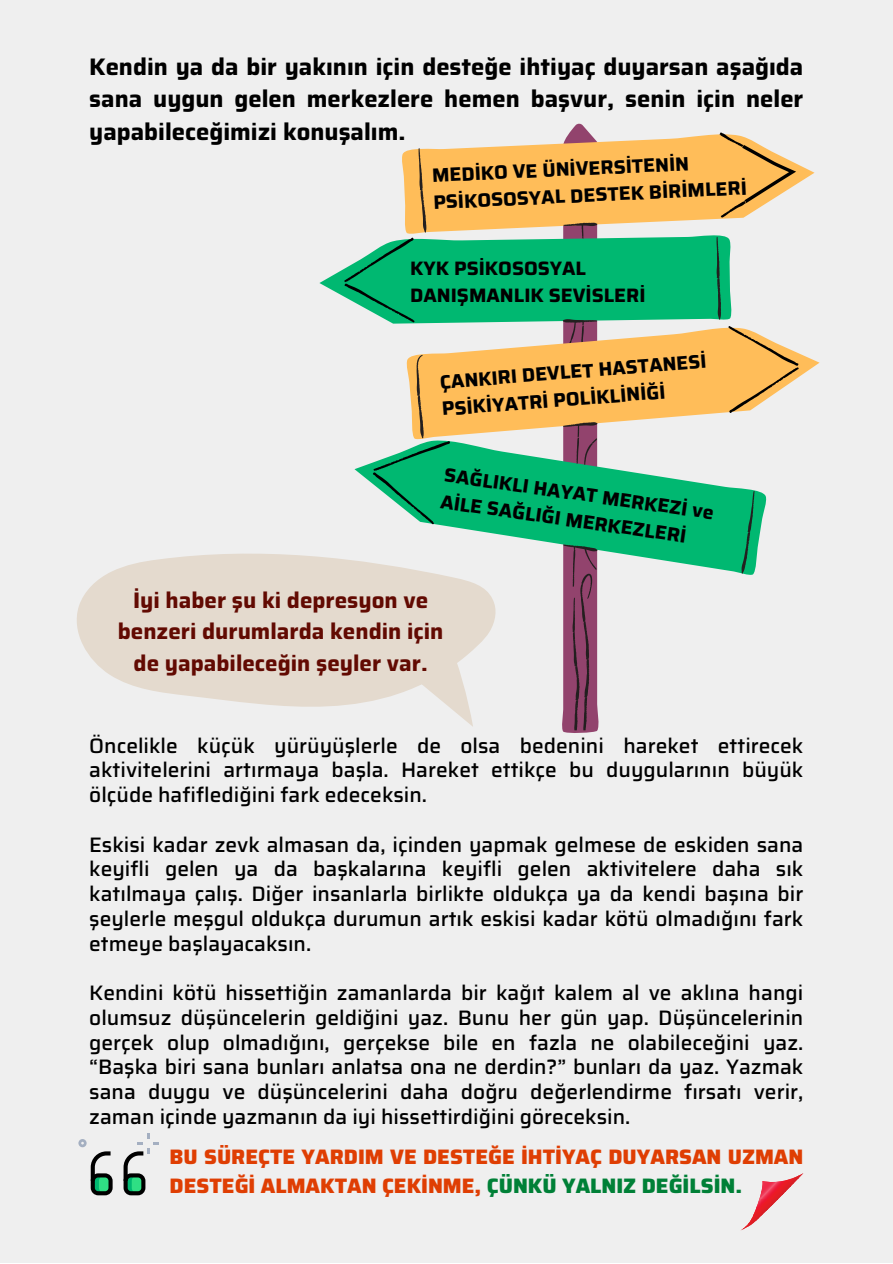
<style>
.page{position:relative;width:893px;height:1264px;background:#fff}
.page>*{position:absolute;margin:0;border:0;box-sizing:border-box;transform-origin:0 0}
.t1{font:700 24px/32.5px "Saira";color:#000;text-align:justify}
.t2{font:700 22.5px/31.5px "Saira";color:#620a02;text-align:center}
.t3{font:500 21px/24.8px "Saira";color:#000;text-align:justify}
.t4{font:800 21px/29.2px "Saira";color:#df3e03}
.t5{font:700 19.5px/27px "Saira";color:#000}
.s1{color:#008037}
</style>
<div class="page">
<div style="left:0;top:0;width:892px;height:1262px;background:#efefef"></div>
<svg style="left:344px;top:132px;width:454px;height:392px"></svg>
<svg style="left:416px;top:148px;width:338px;height:582px"></svg>
<svg style="left:77px;top:546px;width:421px;height:181px;fill:#e4dace"></svg>
<svg style="left:78px;top:1133px;width:81px;height:63px"></svg>
<svg style="left:741px;top:1173px;width:62px;height:57px"></svg>
<p class="t1" style="left:89px;top:50px;width:715px">Kendin ya da bir yakının için desteğe ihtiyaç duyarsan aşağıda sana uygun gelen merkezlere hemen başvur, senin için neler yapabileceğimizi konuşalım.</p>
<p class="t5" style="left:431px;top:162px;width:315px;rotate:-3deg">MEDİKO VE ÜNİVERSİTENİN<br>PSİKOSOSYAL DESTEK BİRİMLERİ</p>
<p class="t5" style="left:410px;top:254px;width:237px">KYK PSİKOSOSYAL<br>DANIŞMANLIK SEVİSLERİ</p>
<p class="t5" style="left:439px;top:367px;width:269px;rotate:-4deg">ÇANKIRI DEVLET HASTANESİ</p>
<p class="t5" style="left:441px;top:394px;width:225px;rotate:-4deg">PSİKİYATRİ POLİKLİNİĞİ</p>
<p class="t5" style="left:446px;top:461px;width:273px;rotate:8deg">SAĞLIKLI HAYAT MERKEZİ ve<br>AİLE SAĞLIĞI MERKEZLERİ</p>
<p class="t2" style="left:118px;top:584px;width:327px">İyi haber şu ki depresyon ve benzeri durumlarda kendin için de yapabileceğin şeyler var.</p>
<p class="t3" style="left:89px;top:733px;width:715px">Öncelikle küçük yürüyüşlerle de olsa bedenini hareket ettirecek aktivitelerini artırmaya başla. Hareket ettikçe bu duygularının büyük ölçüde hafiflediğini fark edeceksin.</p>
<p class="t3" style="left:89px;top:832px;width:715px">Eskisi kadar zevk almasan da, içinden yapmak gelmese de eskiden sana keyifli gelen ya da başkalarına keyifli gelen aktivitelere daha sık katılmaya çalış. Diğer insanlarla birlikte oldukça ya da kendi başına bir şeylerle meşgul oldukça durumun artık eskisi kadar kötü olmadığını fark etmeye başlayacaksın.</p>
<p class="t3" style="left:89px;top:980px;width:715px;text-align:left">Kendini kötü hissettiğin zamanlarda bir kağıt kalem al ve aklına hangi olumsuz düşüncelerin geldiğini yaz. Bunu her gün yap. Düşüncelerinin gerçek olup olmadığını, gerçekse bile en fazla ne olabileceğini yaz. “Başka biri sana bunları anlatsa ona ne derdin?” bunları da yaz. Yazmak sana duygu ve düşüncelerini daha doğru değerlendirme fırsatı verir, zaman içinde yazmanın da iyi hissettirdiğini göreceksin.</p>
<p class="t4" style="left:170px;top:1141px;width:635px">BU SÜREÇTE YARDIM VE DESTEĞE İHTİYAÇ DUYARSAN UZMAN<br>DESTEĞİ ALMAKTAN ÇEKİNME, <span class="s1">ÇÜNKÜ YALNIZ DEĞİLSİN.</span></p>
</div>
